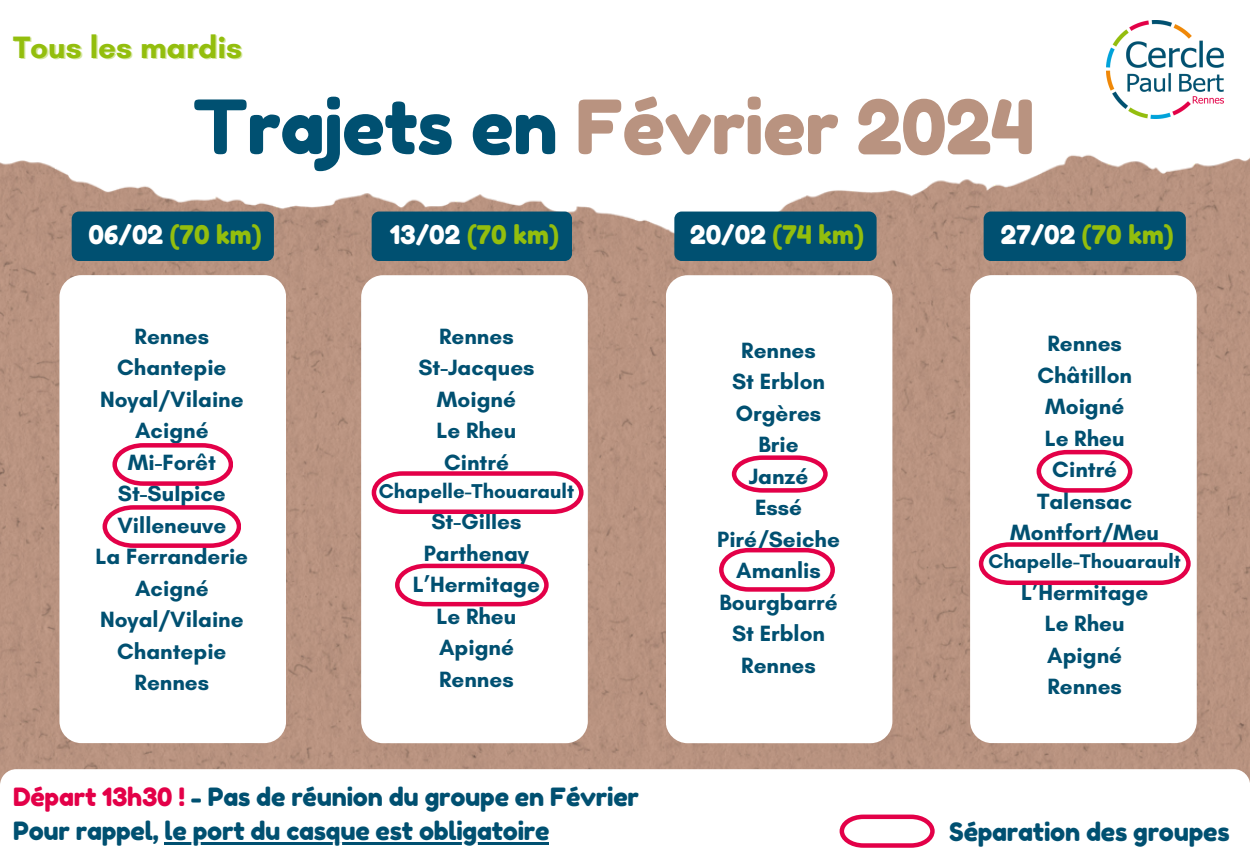
<style>
.page{position:relative;width:1250px;height:855px;background:#fff}
.page>*{position:absolute;margin:0;border:0;box-sizing:border-box;transform-origin:0 0}
.t1{font:74.7px "Fredoka One";letter-spacing:-.01em;color:#b99380}
.t2{font:700 31.5px "Glacial Indifference";color:#93be0d}
.t3{font:25.65px "Fredoka One";color:#93be0d}
.t4{font:25.2px/34.8px "Fredoka One";letter-spacing:-.01em;color:#005071}
.t5{font:700 22.5px/31.5px "Glacial Indifference";color:#005071;text-align:center}
.t6{font:700 20.4px "Glacial Indifference";color:#005071}
.t7{font:700 20.1px "Glacial Indifference";color:#005071}
.s1{color:#005071}
.s2{color:#fff}
.s3{color:#e30048}
</style>
<div class="page">
<img style="left:0;top:20px;width:1250px;height:749px">
<svg style="left:0;top:769px;width:1250px;height:76px"></svg>
<img style="left:1106px;top:21px;width:117px;height:97px">
<hr style="left:165px;top:843px;width:384px;height:2px;background:#005071">
<div style="left:72px;top:212px;width:202px;height:49px;background:#005071;border-radius:7px"></div>
<div style="left:59px;top:275px;width:227px;height:468px;background:#fff;border-radius:22px"></div>
<div style="left:372px;top:212px;width:200px;height:49px;background:#005071;border-radius:7px"></div>
<div style="left:361px;top:275px;width:227px;height:468px;background:#fff;border-radius:22px"></div>
<div style="left:674px;top:212px;width:203px;height:49px;background:#005071;border-radius:7px"></div>
<div style="left:666px;top:275px;width:226px;height:468px;background:#fff;border-radius:22px"></div>
<div style="left:984px;top:212px;width:202px;height:49px;background:#005071;border-radius:7px"></div>
<div style="left:970px;top:275px;width:227px;height:468px;background:#fff;border-radius:22px"></div>
<svg style="left:112px;top:443px;width:121px;height:43px"></svg>
<svg style="left:103px;top:505px;width:138px;height:43px"></svg>
<svg style="left:372px;top:471px;width:211px;height:43px"></svg>
<svg style="left:395px;top:564px;width:154px;height:42px"></svg>
<svg style="left:979px;top:542px;width:211px;height:43px"></svg>
<svg style="left:1036px;top:450px;width:96px;height:43px"></svg>
<svg style="left:732px;top:455px;width:95px;height:38px"></svg>
<svg style="left:719px;top:548px;width:116px;height:44px"></svg>
<svg style="left:840px;top:815px;width:95px;height:33px"></svg>
<h2 class="t2" style="left:13px;top:28px;width:231px">Tous les mardis</h2>
<h1 class="t1" style="left:193px;top:82px;width:843px"><span class="s1">Trajets en</span> Février 2024</h1>
<h3 class="t3" style="left:89px;top:219px;width:175px"><span class="s2">06/02</span> (70 km)</h3>
<h4 class="t3" style="left:390px;top:219px;width:171px"><span class="s2">13/02</span> (70 km)</h4>
<h3 class="t3" style="left:690px;top:219px;width:175px"><span class="s2">20/02</span> (74 km)</h3>
<h4 class="t3" style="left:1001px;top:219px;width:175px"><span class="s2">27/02</span> (70 km)</h4>
<h3 class="t5" style="left:96px;top:320px;width:154px">Rennes<br>Chantepie<br>Noyal/Vilaine<br>Acigné<br>Mi-Forêt<br>St-Sulpice<br>Villeneuve<br>La Ferranderie<br>Acigné<br>Noyal/Vilaine<br>Chantepie<br>Rennes</h3>
<p class="t5" style="left:418px;top:320px;width:118px">Rennes<br>St-Jacques<br>Moigné<br>Le Rheu<br>Cintré</p>
<p class="t6" style="left:379px;top:479px;width:197px">Chapelle-Thouarault</p>
<p class="t5" style="left:413px;top:506px;width:128px">St-Gilles<br>Parthenay<br>L’Hermitage<br>Le Rheu<br>Apigné<br>Rennes</p>
<p class="t4" style="left:13px;top:779px;width:627px"><span class="s3">Départ 13h30 !</span> - Pas de réunion du groupe en Février<br>Pour rappel, le port du casque est obligatoire</p>
<p class="t5" style="left:717px;top:334px;width:124px">Rennes<br>St Erblon<br>Orgères<br>Brie<br>Janzé<br>Essé<br>Piré/Seiche<br>Amanlis<br>Bourgbarré<br>St Erblon<br>Rennes</p>
<p class="t5" style="left:1047px;top:327px;width:76px">Rennes</p>
<p class="t5" style="left:1037px;top:359px;width:96px">Châtillon</p>
<p class="t5" style="left:1045px;top:390px;width:80px">Moigné</p>
<p class="t5" style="left:1045px;top:422px;width:81px">Le Rheu</p>
<p class="t5" style="left:1052px;top:453px;width:66px">Cintré</p>
<p class="t5" style="left:1037px;top:485px;width:97px">Talensac</p>
<p class="t5" style="left:1010px;top:516px;width:150px">Montfort/Meu</p>
<p class="t7" style="left:988px;top:549px;width:194px">Chapelle-Thouarault</p>
<p class="t5" style="left:1021px;top:576px;width:128px">L’Hermitage</p>
<p class="t5" style="left:1045px;top:608px;width:81px">Le Rheu</p>
<h3 class="t5" style="left:1047px;top:639px;width:76px">Apigné</h3>
<h3 class="t5" style="left:1047px;top:671px;width:76px">Rennes</h3>
<h4 class="t4" style="left:949px;top:815px;width:282px">Séparation des groupes</h4>
</div>
